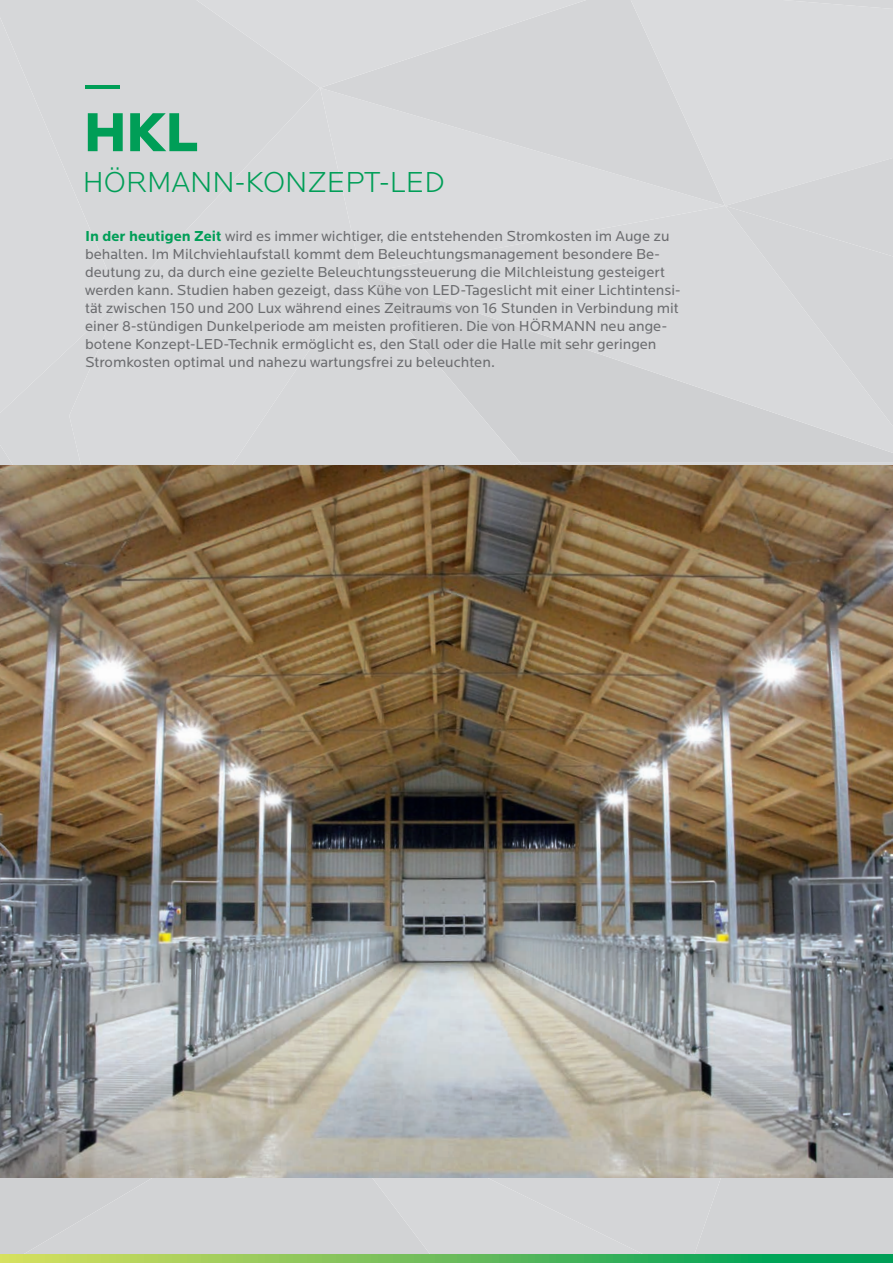
<style>
.page{position:relative;width:893px;height:1263px;background:#fff}
.page>*{position:absolute;margin:0;border:0;box-sizing:border-box;transform-origin:0 0}
.t1{font:900 57px "Locator";color:#009e57}
.t2{font:300 30px "Locator";color:#009e57}
.t3{font:15px/18px "Locator";color:#6c6d70}
.s1{font-weight:700;color:#009e57}
</style>
<div class="page">
<div style="left:0;top:0;width:196px;height:88px;background:#d6d7d9"></div>
<div style="left:0;top:17px;width:120px;height:283px;background:#d8d9db"></div>
<div style="left:69px;top:88px;width:251px;height:212px;background:#d6d7d9"></div>
<div style="left:0;top:300px;width:120px;height:166px;background:#d8d9db"></div>
<div style="left:9px;top:1178px;width:295px;height:76px;background:#d2d3d5"></div>
<div style="left:304px;top:1178px;width:387px;height:76px;background:#d4d5d7"></div>
<div style="left:691px;top:1178px;width:202px;height:76px;background:#d2d3d5"></div>
<div style="left:520px;top:453px;width:373px;height:9px;background:#cfd0d2"></div>
<div style="left:120px;top:274px;width:400px;height:192px;background:#d8d9db"></div>
<div style="left:361px;top:274px;width:532px;height:179px;background:#d6d7d9"></div>
<div style="left:320px;top:206px;width:405px;height:68px;background:#d8d9db"></div>
<div style="left:320px;top:0;width:311px;height:206px;background:#dadbdd"></div>
<div style="left:196px;top:0;width:390px;height:88px;background:#dadbdd"></div>
<div style="left:631px;top:0;width:262px;height:206px;background:#dadbdd"></div>
<svg style="left:783px;top:0;width:110px;height:9px"></svg>
<div style="left:725px;top:158px;width:168px;height:268px;background:#d4d5d7"></div>
<svg style="left:0;top:1254px;width:893px;height:9px;background:#65bc5b"></svg>
<hr style="left:85px;top:85px;width:34px;height:3px;background:#009e57">
<img style="left:0;top:466px;width:893px;height:712px">
<h1 class="t1" style="left:83px;top:98px;width:117px">HKL</h1>
<h2 class="t2" style="left:83px;top:165px;width:363px">HÖRMANN-KONZEPT-LED</h2>
<p class="t3" style="left:85px;top:227px;width:597px"><span class="s1">In der heutigen Zeit</span> wird es immer wichtiger, die entstehenden Stromkosten im Auge zu behalten. Im Milchviehlaufstall kommt dem Beleuchtungsmanagement besondere Be&shy;deutung zu, da durch eine gezielte Beleuchtungssteuerung die Milchleistung gesteigert werden kann. Studien haben gezeigt, dass Kühe von LED-Tageslicht mit einer Lichtintensi&shy;tät zwischen 150 und 200 Lux während eines Zeitraums von 16 Stunden in Verbindung mit einer 8-stündigen Dunkelperiode am meisten profitieren. Die von HÖRMANN neu ange&shy;botene Konzept-LED-Technik ermöglicht es, den Stall oder die Halle mit sehr geringen Stromkosten optimal und nahezu wartungsfrei zu beleuchten.</p>
</div>
